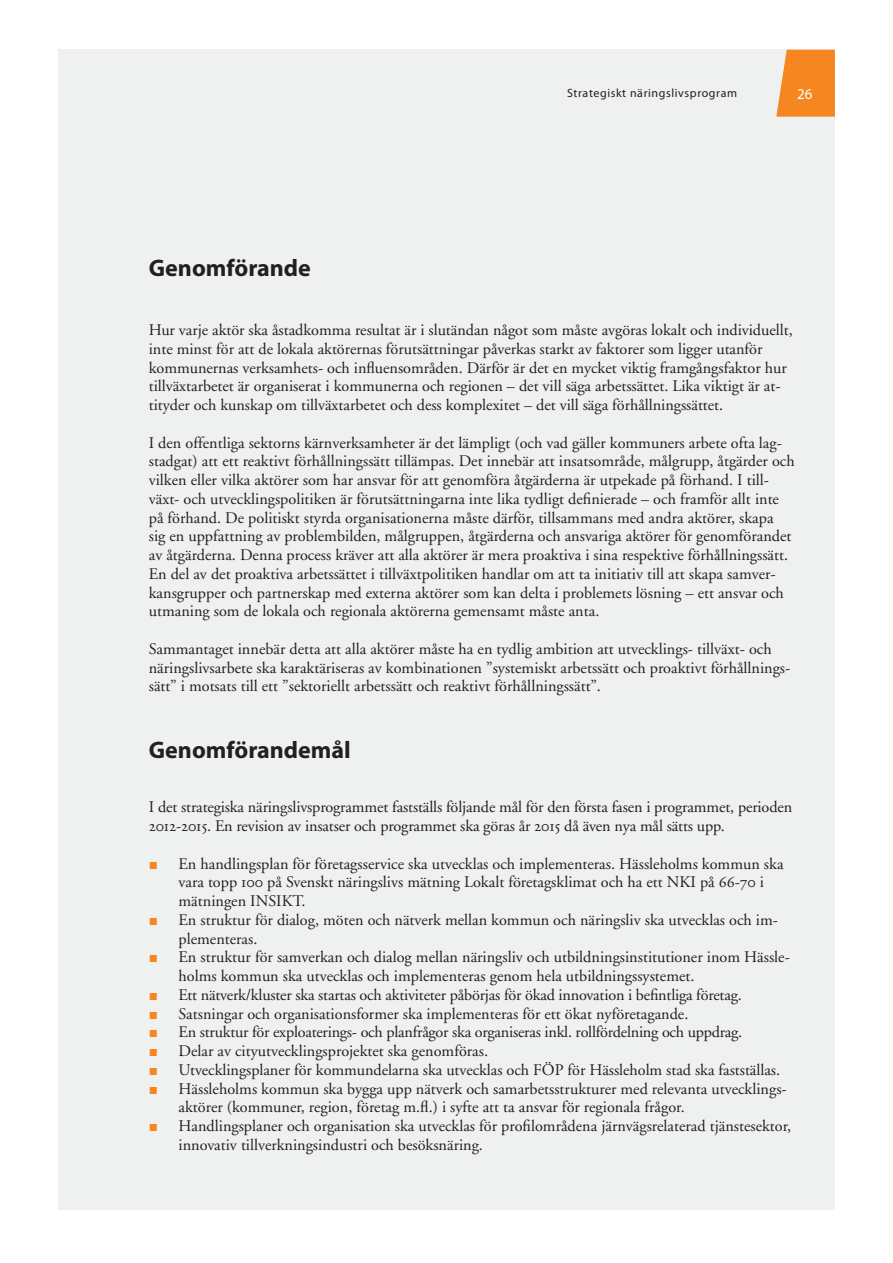
<style>
.page{position:relative;width:893px;height:1263px;background:#fff}
.page>*{position:absolute;margin:0;border:0;box-sizing:border-box;transform-origin:0 0}
.t1{font:700 24px "Myriad Pro";color:#231f20}
.t2{font:16.2px/18.8px "Adobe Garamond";color:#231f20}
.t3{font:15px "Myriad Pro";color:#fff}
.t4{font:12px "Myriad Pro";letter-spacing:.05em;color:#231f20}
.s1{font-family:"Adobe Garamond Regular SC"}
</style>
<div class="page">
<div style="left:58px;top:50px;width:777px;height:1160px;background:#eff0f0"></div>
<svg style="left:776px;top:50px;width:59px;height:67px;background:#f59033"></svg>
<h1 class="t1" style="left:149px;top:259px;width:164px">Genomförande</h1>
<p class="t4" style="left:567px;top:88px;width:172px">Strategiskt näringslivsprogram</p>
<p class="t3" style="left:797px;top:89px;width:17px">26</p>
<p class="t2" style="left:149px;top:322px;width:645px">Hur varje aktör ska åstadkomma resultat är i slutändan något som måste avgöras lokalt och individuellt, inte minst för att de lokala aktörernas förutsättningar påverkas starkt av faktorer som ligger utanför kommunernas verksamhets- och influensområden. Därför är det en mycket viktig framgångsfaktor hur tillväxtarbetet är organiserat i kommunerna och regionen – det vill säga arbetssättet. Lika viktigt är at&shy;tityder och kunskap om tillväxtarbetet och dess komplexitet – det vill säga förhållningssättet.</p>
<p class="t2" style="left:149px;top:435px;width:647px">I den offentliga sektorns kärnverksamheter är det lämpligt (och vad gäller kommuners arbete ofta lag&shy;stadgat) att ett reaktivt förhållningssätt tillämpas. Det innebär att insatsområde, målgrupp, åtgärder och vilken eller vilka aktörer som har ansvar för att genomföra åtgärderna är utpekade på förhand. I till&shy;växt- och utvecklingspolitiken är förutsättningarna inte lika tydligt definierade – och framför allt inte på förhand. De politiskt styrda organisationerna måste därför, tillsammans med andra aktörer, skapa<br>sig en uppfattning av problembilden, målgruppen, åtgärderna och ansvariga aktörer för genomförandet av åtgärderna. Denna process kräver att alla aktörer är mera proaktiva i sina respektive förhållningssätt.<br>En del av det proaktiva arbetssättet i tillväxtpolitiken handlar om att ta initiativ till att skapa samver&shy;kansgrupper och partnerskap med externa aktörer som kan delta i problemets lösning – ett ansvar och utmaning som de lokala och regionala aktörerna gemensamt måste anta.</p>
<p class="t2" style="left:149px;top:641px;width:643px">Sammantaget innebär detta att alla aktörer måste ha en tydlig ambition att utvecklings- tillväxt- och näringslivsarbete ska karaktäriseras av kombinationen ”systemiskt arbetssätt och proaktivt förhållnings&shy;sätt” i motsats till ett ”sektoriellt arbetssätt och reaktivt förhållningssätt”.</p>
<h1 class="t1" style="left:149px;top:741px;width:204px">Genomförandemål</h1>
<p class="t2" style="left:149px;top:799px;width:645px">I det strategiska näringslivsprogrammet fastställs följande mål för den första fasen i programmet, perioden<br><span class="s1">2012-2015</span>. En revision av insatser och programmet ska göras år <span class="s1">2015</span> då även nya mål sätts upp.</p>
<p class="t2" style="left:179px;top:856px;width:614px">En handlingsplan för företagsservice ska utvecklas och implementeras. Hässleholms kommun ska vara topp <span class="s1">100</span> på Svenskt näringslivs mätning Lokalt företagsklimat och ha ett NKI på <span class="s1">66-70</span> i mätningen INSIKT.<br>En struktur för dialog, möten och nätverk mellan kommun och näringsliv ska utvecklas och im&shy;plementeras.<br>En struktur för samverkan och dialog mellan näringsliv och utbildningsinstitutioner inom Hässle&shy;holms kommun ska utvecklas och implementeras genom hela utbildningssystemet.<br>Ett nätverk/kluster ska startas och aktiviteter påbörjas för ökad innovation i befintliga företag.<br>Satsningar och organisationsformer ska implementeras för ett ökat nyföretagande.<br>En struktur för exploaterings- och planfrågor ska organiseras inkl. rollfördelning och uppdrag.<br>Delar av cityutvecklingsprojektet ska genomföras.<br>Utvecklingsplaner för kommundelarna ska utvecklas och FÖP för Hässleholm stad ska fastställas.<br>Hässleholms kommun ska bygga upp nätverk och samarbetsstrukturer med relevanta utvecklings&shy;aktörer (kommuner, region, företag m.fl.) i syfte att ta ansvar för regionala frågor.<br>Handlingsplaner och organisation ska utvecklas för profilområdena järnvägsrelaterad tjänstesektor, innovativ tillverkningsindustri och besöksnäring.</p>
</div>
